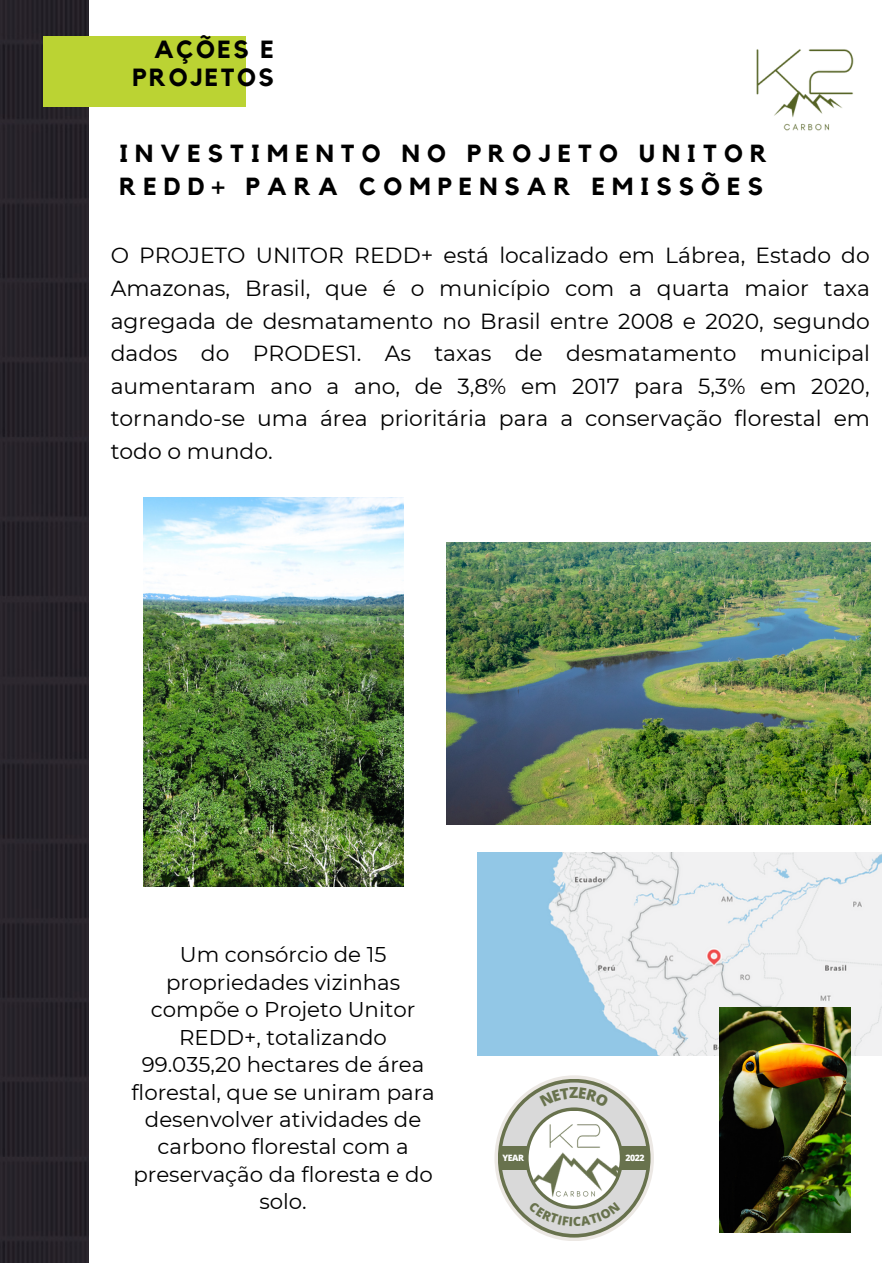
<style>
.page{position:relative;width:893px;height:1264px;background:#fff}
.page>*{position:absolute;margin:0;border:0;box-sizing:border-box;transform-origin:0 0}
.t1{font:700 24.75px/28.5px "Kollektif";letter-spacing:.1em;color:#000;text-align:right}
.t2{font:700 24.6px/33.8px "Kollektif";letter-spacing:.29em;color:#000}
.t3{font:21.9px/32.5px "Montserrat";color:#000;text-align:justify}
.t4{font:21.3px/27.5px "Montserrat";color:#000;text-align:center}
.t5{font:800 15.15px "Open Sans";color:#68724d}
.t6{font:800 8.7px "Open Sans";letter-spacing:-.05em;color:#fff}
</style>
<div class="page">
<img style="left:477px;top:852px;width:404px;height:203px">
<img style="left:446px;top:542px;width:424px;height:282px">
<img style="left:144px;top:497px;width:260px;height:389px">
<img style="left:719px;top:1007px;width:131px;height:225px">
<img style="left:756px;top:49px;width:98px;height:82px">
<div style="left:0;top:0;width:88px;height:1262px;background:#262229"></div>
<div style="left:43px;top:36px;width:202px;height:70px;background:#bbd333"></div>
<svg style="left:494px;top:1075px;width:160px;height:166px;background:#e3e1db"></svg>
<svg style="left:498px;top:1078px;width:152px;height:159px"></svg>
<div style="left:501px;top:1082px;width:146px;height:151px;background:#d9d9d9;border-radius:50%"></div>
<div style="left:500px;top:1146px;width:148px;height:24px;background:#68724d"></div>
<svg style="left:525px;top:1107px;width:98px;height:101px"></svg>
<div style="left:528px;top:1110px;width:91px;height:95px;background:#fff;border-radius:50%"></div>
<img style="left:533px;top:1107px;width:85px;height:90px">
<img style="left:545px;top:1122px;width:60px;height:30px">
<img style="left:554px;top:1187px;width:43px;height:10px">
<svg style="left:528px;top:1201px;width:92px;height:25px"></svg>
<svg style="left:539px;top:1087px;width:10px;height:5px"></svg>
<svg style="left:599px;top:1087px;width:10px;height:5px"></svg>
<p class="t1" style="left:133px;top:36px;width:142px">AÇÕES E<br>PROJETOS</p>
<p class="t2" style="left:119px;top:137px;width:649px">INVESTIMENTO NO PROJETO UNITOR<br>REDD+ PARA COMPENSAR EMISSÕES</p>
<p class="t3" style="left:111px;top:239px;width:761px">O PROJETO UNITOR REDD+ está localizado em Lábrea, Estado do Amazonas, Brasil, que é o município com a quarta maior taxa agregada de desmatamento no Brasil entre 2008 e 2020, segundo dados do PRODES1. As taxas de desmatamento municipal aumentaram ano a ano, de 3,8% em 2017 para 5,3% em 2020, tornando-se uma área prioritária para a conservação florestal em todo o mundo.</p>
<p class="t4" style="left:131px;top:940px;width:305px">Um consórcio de 15 propriedades vizinhas compõe o Projeto Unitor<br>REDD+, totalizando<br>99.035,20 hectares de área florestal, que se uniram para desenvolver atividades de carbono florestal com a preservação da floresta e do solo.</p>
<p class="t5" style="left:569px;top:1082px;width:11px">Z</p>
<p class="t6" style="left:502px;top:1151px;width:23px">YEAR</p>
<p class="t6" style="left:625px;top:1151px;width:21px">2022</p>
</div>
